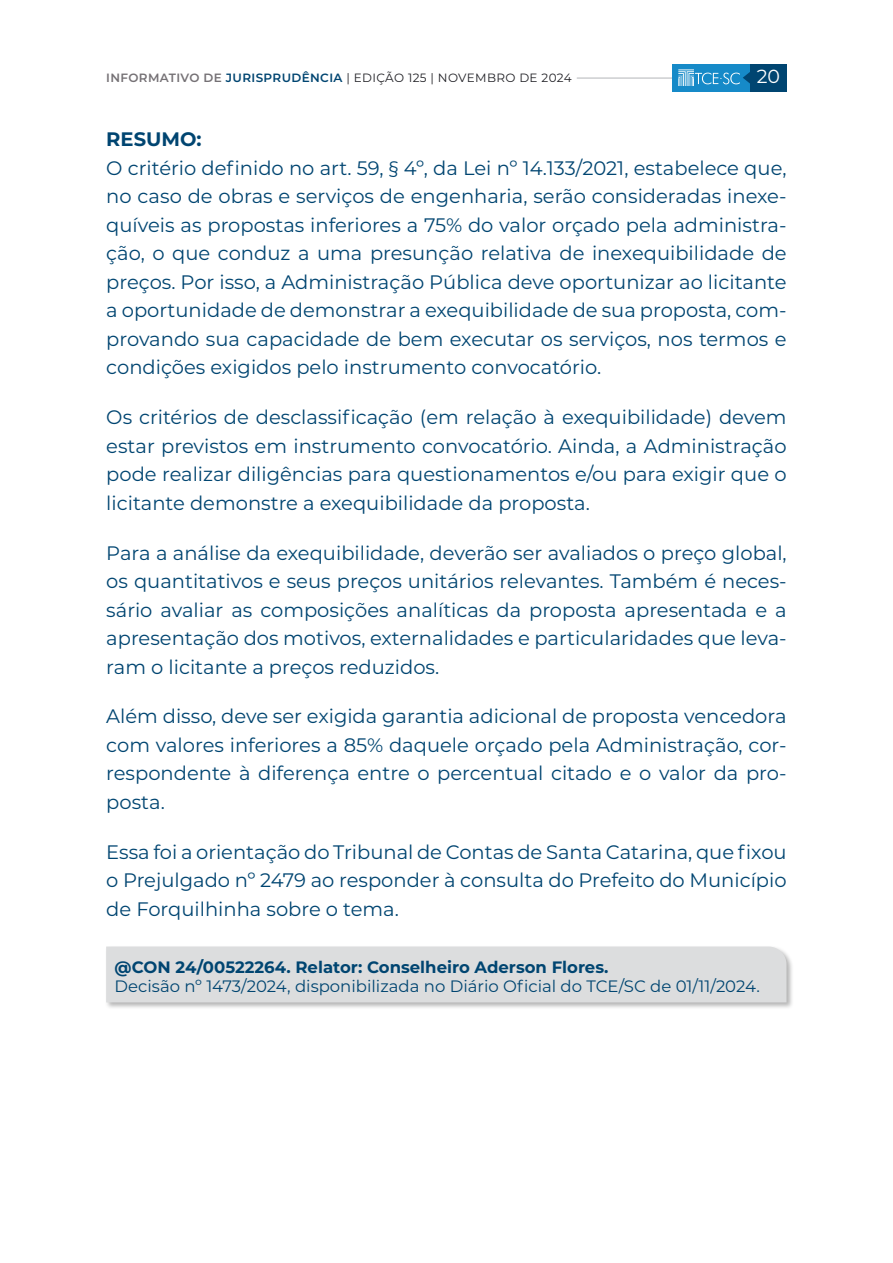
<style>
.page{position:relative;width:893px;height:1263px;background:#fff}
.page>*{position:absolute;margin:0;border:0;box-sizing:border-box;transform-origin:0 0}
.Texto_correto{font:19.5px/28.5px "Montserrat";color:#004571;text-align:justify}
.EMENTA_RESUMIDA{font:700 19.5px "Montserrat";color:#004571}
.t1{font:18.9px "Montserrat";color:#fff}
.Assina{font:16.5px "Montserrat";color:#004571}
.Assina-2{font:700 16.5px "Montserrat";color:#004571}
.t2{font:12px "Montserrat";letter-spacing:.03em;color:#212126}
.s1{font-weight:600;color:#757175}
.s2{font-weight:600;color:#004571}
</style>
<div class="page">
<hr style="left:577px;top:77px;width:105px;height:2px;background:#bcbec0">
<div style="left:672px;top:64px;width:80px;height:28px;background:#168ac8"></div>
<div style="left:750px;top:64px;width:37px;height:28px;background:#004571"></div>
<svg style="left:678px;top:69px;width:72px;height:17px"></svg>
<div style="left:104px;top:945px;width:690px;height:65px;background:#000;opacity:.3"></div>
<div style="left:106px;top:946px;width:680px;height:56px;background:#dcddde"></div>
<p class="t2" style="left:106px;top:70px;width:467px"><span class="s1">INFORMATIVO DE</span> <span class="s2">JURISPRUDÊNCIA</span> | EDIÇÃO 125 | NOVEMBRO DE 2024</p>
<p class="t1" style="left:757px;top:64px;width:25px">20</p>
<p class="EMENTA_RESUMIDA" style="left:106px;top:125px;width:97px">RESUMO:</p>
<p class="Texto_correto" style="left:106px;top:153px;width:682px">O critério definido no art. 59, § 4º, da Lei nº 14.133/2021, estabelece que, no caso de obras e serviços de engenharia, serão consideradas inexe&shy;quíveis as propostas inferiores a 75% do valor orçado pela administra&shy;ção, o que conduz a uma presunção relativa de inexequibilidade de preços. Por isso, a Administração Pública deve oportunizar ao licitante a oportunidade de demonstrar a exequibilidade de sua proposta, com&shy;provando sua capacidade de bem executar os serviços, nos termos e condições exigidos pelo instrumento convocatório.</p>
<p class="Texto_correto" style="left:106px;top:402px;width:682px">Os critérios de desclassificação (em relação à exequibilidade) devem estar previstos em instrumento convocatório. Ainda, a Administração pode realizar diligências para questionamentos e/ou para exigir que o licitante demonstre a exequibilidade da proposta.</p>
<p class="Texto_correto" style="left:106px;top:538px;width:682px">Para a análise da exequibilidade, deverão ser avaliados o preço global, os quantitativos e seus preços unitários relevantes. Também é neces&shy;sário avaliar as composições analíticas da proposta apresentada e a apresentação dos motivos, externalidades e particularidades que leva&shy;ram o licitante a preços reduzidos.</p>
<p class="Texto_correto" style="left:106px;top:701px;width:682px">Além disso, deve ser exigida garantia adicional de proposta vencedora com valores inferiores a 85% daquele orçado pela Administração, cor&shy;respondente à diferença entre o percentual citado e o valor da pro&shy;posta.</p>
<p class="Texto_correto" style="left:106px;top:837px;width:682px">Essa foi a orientação do Tribunal de Contas de Santa Catarina, que fixou o Prejulgado nº 2479 ao responder à consulta do Prefeito do Município de Forquilhinha sobre o tema.</p>
<p class="Assina-2" style="left:115px;top:955px;width:495px">@CON 24/00522264. Relator: Conselheiro Aderson Flores.</p>
<p class="Assina" style="left:115px;top:975px;width:647px">Decisão nº 1473/2024, disponibilizada no Diário Oficial do TCE/SC de 01/11/2024.</p>
</div>
